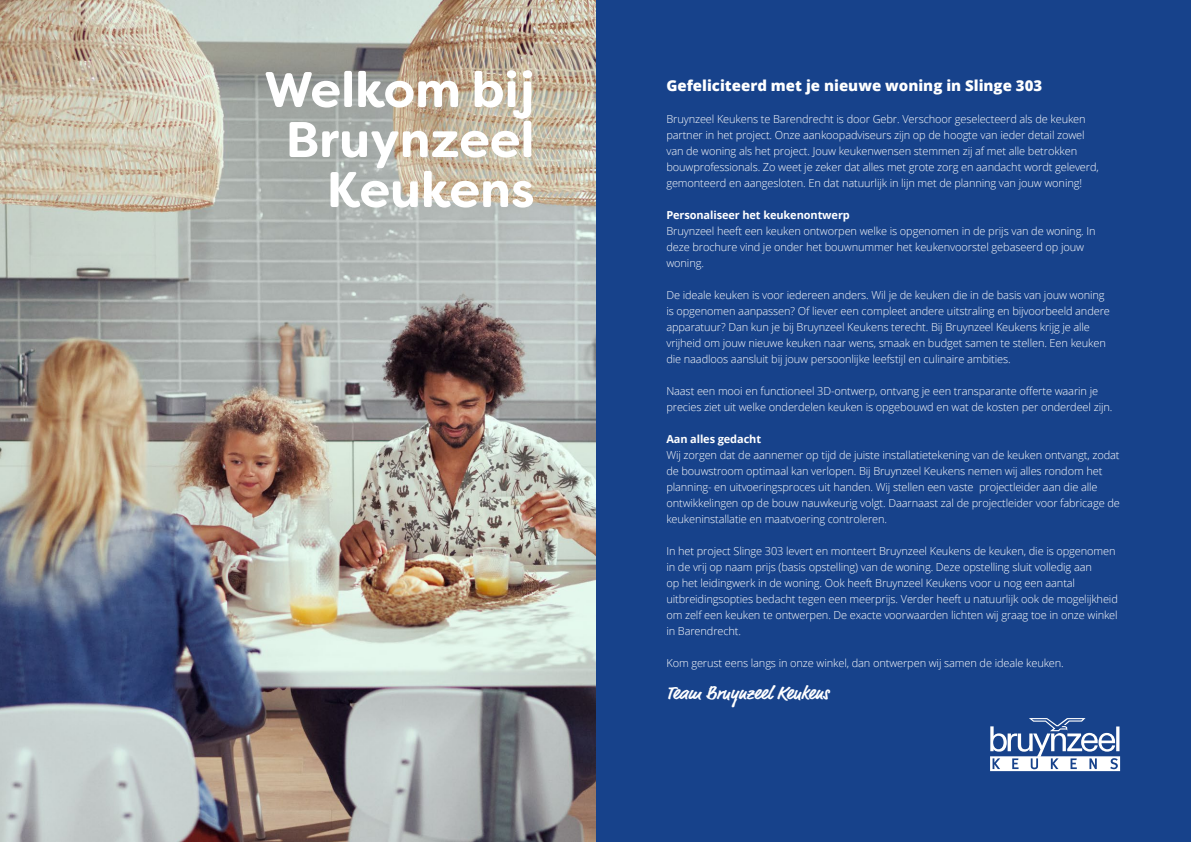
<style>
.page{position:relative;width:1191px;height:842px;background:#fff}
.page>*{position:absolute;margin:0;border:0;box-sizing:border-box;transform-origin:0 0}
.t1{font:700 50px/50px "Filson Soft";color:#fff;text-align:right}
.t2{font:700 19px "Market Pro";color:#fff}
.t3{font:800 15px "Open Sans";color:#fff}
.t4{font:300 11px/16px "Open Sans";letter-spacing:-.01em;color:#fff}
.t5{font:700 11px "Open Sans";letter-spacing:-.01em;color:#fff}
</style>
<div class="page">
<div style="left:595px;top:0;width:596px;height:842px;background:#17428b"></div>
<img style="left:0;top:0;width:595px;height:842px">
<svg style="left:990px;top:718px;width:130px;height:53px"></svg>
<h1 class="t1" style="left:264px;top:65px;width:272px">Welkom bij<br>Bruynzeel<br>Keukens</h1>
<h3 class="t3" style="left:666px;top:74px;width:377px">Gefeliciteerd met je nieuwe woning in Slinge 303</h3>
<p class="t4" style="left:666px;top:111px;width:434px">Bruynzeel Keukens te Barendrecht is door Gebr. Verschoor geselecteerd als de keuken partner in het project. Onze aankoopadviseurs zijn op de hoogte van ieder detail zowel van de woning als het project. Jouw keukenwensen stemmen zij af met alle betrokken bouwprofessionals. Zo weet je zeker dat alles met grote zorg en aandacht wordt geleverd, gemonteerd en aangesloten. En dat natuurlijk in lijn met de planning van jouw woning!</p>
<p class="t5" style="left:666px;top:207px;width:185px">Personaliseer het keukenontwerp</p>
<p class="t4" style="left:666px;top:223px;width:431px">Bruynzeel heeft een keuken ontworpen welke is opgenomen in de prijs van de woning. In deze brochure vind je onder het bouwnummer het keukenvoorstel gebaseerd op jouw woning.</p>
<p class="t4" style="left:666px;top:287px;width:445px">De ideale keuken is voor iedereen anders. Wil je de keuken die in de basis van jouw woning is opgenomen aanpassen? Of liever een compleet andere uitstraling en bijvoorbeeld andere apparatuur? Dan kun je bij Bruynzeel Keukens terecht. Bij Bruynzeel Keukens krijg je alle vrijheid om jouw nieuwe keuken naar wens, smaak en budget samen te stellen. Een keuken die naadloos aansluit bij jouw persoonlijke leefstijl en culinaire ambities.</p>
<p class="t4" style="left:666px;top:383px;width:447px">Naast een mooi en functioneel 3D-ontwerp, ontvang je een transparante offerte waarin je precies ziet uit welke onderdelen keuken is opgebouwd en wat de kosten per onderdeel zijn.</p>
<p class="t5" style="left:666px;top:431px;width:96px">Aan alles gedacht</p>
<p class="t4" style="left:666px;top:447px;width:455px">Wij zorgen dat de aannemer op tijd de juiste installatietekening van de keuken ontvangt, zodat de bouwstroom optimaal kan verlopen. Bij Bruynzeel Keukens nemen wij alles rondom het planning- en uitvoeringsproces uit handen. Wij stellen een vaste projectleider aan die alle ontwikkelingen op de bouw nauwkeurig volgt. Daarnaast zal de projectleider voor fabricage de keukeninstallatie en maatvoering controleren.</p>
<p class="t4" style="left:666px;top:543px;width:453px">In het project Slinge 303 levert en monteert Bruynzeel Keukens de keuken, die is opgenomen in de vrij op naam prijs (basis opstelling) van de woning. Deze opstelling sluit volledig aan<br>op het leidingwerk in de woning. Ook heeft Bruynzeel Keukens voor u nog een aantal uitbreidingsopties bedacht tegen een meerprijs. Verder heeft u natuurlijk ook de mogelijkheid om zelf een keuken te ontwerpen. De exacte voorwaarden lichten wij graag toe in onze winkel in Barendrecht.</p>
<p class="t4" style="left:666px;top:655px;width:399px">Kom gerust eens langs in onze winkel, dan ontwerpen wij samen de ideale keuken.</p>
<h2 class="t2" style="left:666px;top:679px;width:164px">Team Bruynzeel Keukens</h2>
</div>
